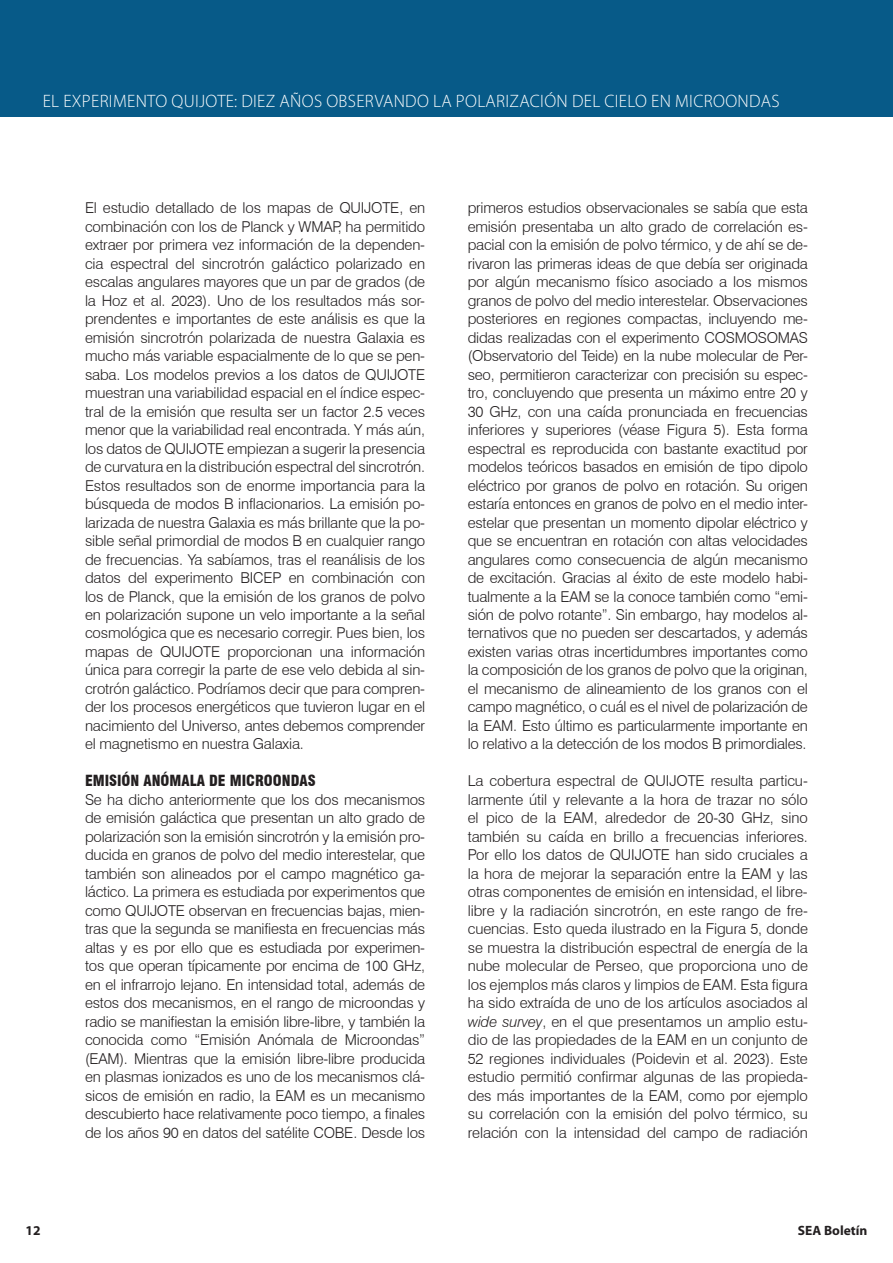
<style>
.page{position:relative;width:893px;height:1263px;background:#fff}
.page>*{position:absolute;margin:0;border:0;box-sizing:border-box;transform-origin:0 0}
.t1{font:300 18px "Myriad Pro";letter-spacing:.02em;color:#fff}
.Body_1{font:300 15px/18.5px "Swiss 721 BT";letter-spacing:-.015em;color:#231f20;text-align:justify}
.Body_1-2{font:900 condensed 15px "Swiss 721 BT";color:#231f20}
.t2{font:700 13.5px "Myriad Pro";color:#231f20}
.s1{font-style:italic}
</style>
<div class="page">
<div style="left:0;top:0;width:893px;height:117px;background:#075a88"></div>
<p class="t1" style="left:43px;top:90px;width:738px">EL EXPERIMENTO QUIJOTE: DIEZ AÑOS OBSERVANDO LA POLARIZACIÓN DEL CIELO EN MICROONDAS</p>
<p class="Body_1" style="left:85px;top:199px;width:342px">El estudio detallado de los mapas de QUIJOTE, en combinación con los de Planck y WMAP, ha permitido extraer por primera vez información de la dependen&shy;cia espectral del sincrotrón galáctico polarizado en escalas angulares mayores que un par de grados (de la Hoz et al. 2023). Uno de los resultados más sor&shy;prendentes e importantes de este análisis es que la emisión sincrotrón polarizada de nuestra Galaxia es mucho más variable espacialmente de lo que se pen&shy;saba. Los modelos previos a los datos de QUIJOTE muestran una variabilidad espacial en el índice espec&shy;tral de la emisión que resulta ser un factor 2.5 veces menor que la variabilidad real encontrada. Y más aún, los datos de QUIJOTE empiezan a sugerir la presencia de curvatura en la distribución espectral del sincrotrón.<br>Estos resultados son de enorme importancia para la búsqueda de modos B inflacionarios. La emisión po&shy;larizada de nuestra Galaxia es más brillante que la po&shy;sible señal primordial de modos B en cualquier rango de frecuencias. Ya sabíamos, tras el reanálisis de los datos del experimento BICEP en combinación con los de Planck, que la emisión de los granos de polvo en polarización supone un velo importante a la señal cosmológica que es necesario corregir. Pues bien, los mapas de QUIJOTE proporcionan una información única para corregir la parte de ese velo debida al sin&shy;crotrón galáctico. Podríamos decir que para compren&shy;der los procesos energéticos que tuvieron lugar en el nacimiento del Universo, antes debemos comprender el magnetismo en nuestra Galaxia.</p>
<p class="Body_1-2" style="left:85px;top:772px;width:232px">EMISIÓN ANÓMALA DE MICROONDAS</p>
<p class="Body_1" style="left:85px;top:790px;width:342px">Se ha dicho anteriormente que los dos mecanismos de emisión galáctica que presentan un alto grado de polarización son la emisión sincrotrón y la emisión pro&shy;ducida en granos de polvo del medio interestelar, que también son alineados por el campo magnético ga&shy;láctico. La primera es estudiada por experimentos que como QUIJOTE observan en frecuencias bajas, mien&shy;tras que la segunda se manifiesta en frecuencias más altas y es por ello que es estudiada por experimen&shy;tos que operan típicamente por encima de 100 GHz, en el infrarrojo lejano. En intensidad total, además de estos dos mecanismos, en el rango de microondas y radio se manifiestan la emisión libre-libre, y también la conocida como “Emisión Anómala de Microondas” (EAM). Mientras que la emisión libre-libre producida en plasmas ionizados es uno de los mecanismos clá&shy;sicos de emisión en radio, la EAM es un mecanismo descubierto hace relativamente poco tiempo, a finales de los años 90 en datos del satélite COBE. Desde los</p>
<p class="Body_1" style="left:468px;top:199px;width:342px">primeros estudios observacionales se sabía que esta emisión presentaba un alto grado de correlación es&shy;pacial con la emisión de polvo térmico, y de ahí se de&shy;rivaron las primeras ideas de que debía ser originada por algún mecanismo físico asociado a los mismos granos de polvo del medio interestelar. Observaciones posteriores en regiones compactas, incluyendo me&shy;didas realizadas con el experimento COSMOSOMAS (Observatorio del Teide) en la nube molecular de Per&shy;seo, permitieron caracterizar con precisión su espec&shy;tro, concluyendo que presenta un máximo entre 20 y 30 GHz, con una caída pronunciada en frecuencias inferiores y superiores (véase Figura 5). Esta forma espectral es reproducida con bastante exactitud por modelos teóricos basados en emisión de tipo dipolo eléctrico por granos de polvo en rotación. Su origen estaría entonces en granos de polvo en el medio inter&shy;estelar que presentan un momento dipolar eléctrico y que se encuentran en rotación con altas velocidades angulares como consecuencia de algún mecanismo de excitación. Gracias al éxito de este modelo habi&shy;tualmente a la EAM se la conoce también como “emi&shy;sión de polvo rotante”. Sin embargo, hay modelos al&shy;ternativos que no pueden ser descartados, y además existen varias otras incertidumbres importantes como la composición de los granos de polvo que la originan, el mecanismo de alineamiento de los granos con el campo magnético, o cuál es el nivel de polarización de la EAM. Esto último es particularmente importante en lo relativo a la detección de los modos B primordiales.</p>
<p class="Body_1" style="left:468px;top:772px;width:342px">La cobertura espectral de QUIJOTE resulta particu&shy;larmente útil y relevante a la hora de trazar no sólo el pico de la EAM, alrededor de 20-30 GHz, sino también su caída en brillo a frecuencias inferiores.<br>Por ello los datos de QUIJOTE han sido cruciales a la hora de mejorar la separación entre la EAM y las otras componentes de emisión en intensidad, el libre&shy;libre y la radiación sincrotrón, en este rango de fre&shy;cuencias. Esto queda ilustrado en la Figura 5, donde se muestra la distribución espectral de energía de la nube molecular de Perseo, que proporciona uno de los ejemplos más claros y limpios de EAM. Esta figura ha sido extraída de uno de los artículos asociados al <span class="s1">wide survey</span>, en el que presentamos un amplio estu&shy;dio de las propiedades de la EAM en un conjunto de 52 regiones individuales (Poidevin et al. 2023). Este estudio permitió confirmar algunas de las propieda&shy;des más importantes de la EAM, como por ejemplo su correlación con la emisión del polvo térmico, su relación con la intensidad del campo de radiación</p>
<p class="t2" style="left:26px;top:1221px;width:16px">12</p>
<p class="t2" style="left:798px;top:1221px;width:71px">SEA Boletín</p>
</div>
